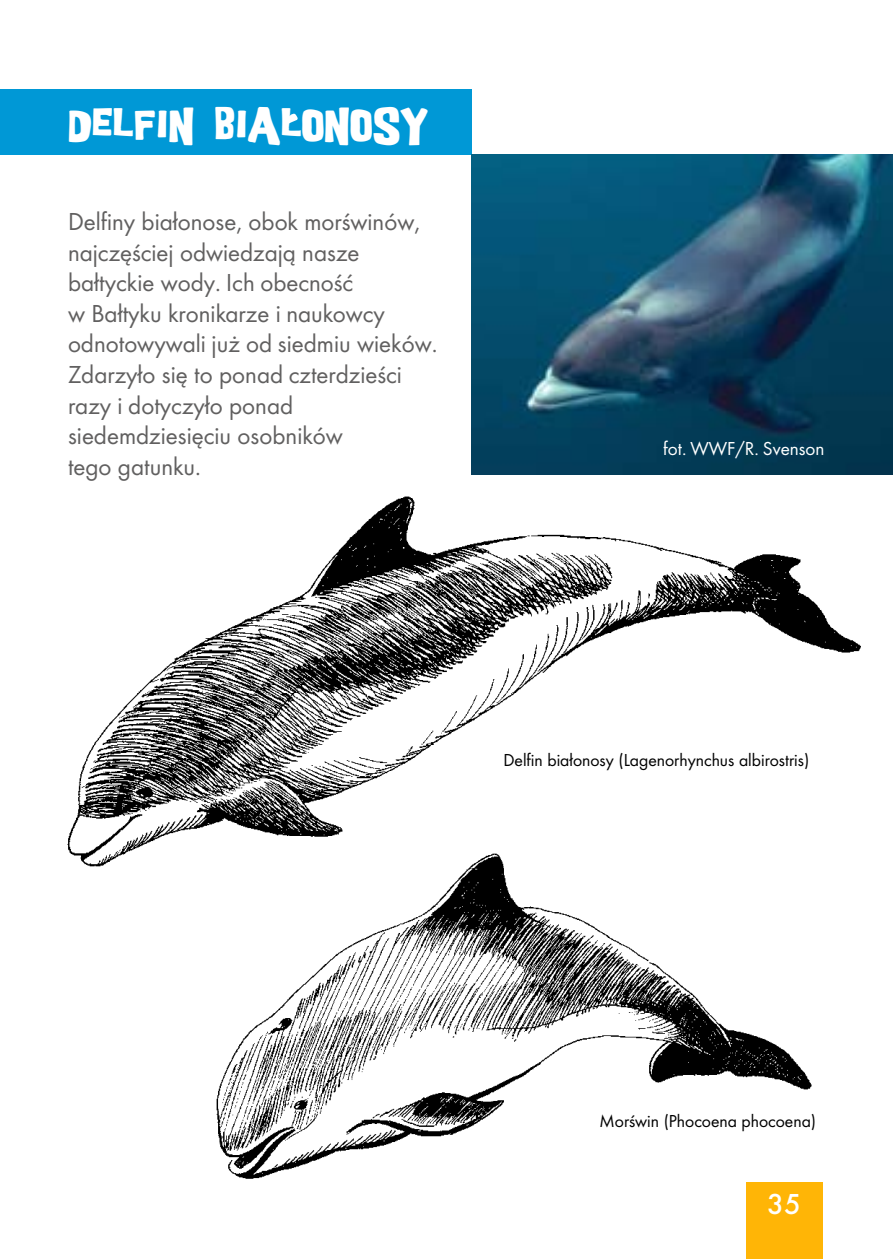
<style>
.page{position:relative;width:893px;height:1259px;background:#fff}
.page>*{position:absolute;margin:0;border:0;box-sizing:border-box;transform-origin:0 0}
.t1{font:39px "Good Girl";letter-spacing:.03em;color:#fff}
.t2{font:500 30px "Futura TOT";color:#fff}
.t3{font:25.5px/30.6px "Futura TOT Boo";color:#616060}
.t4{font:19.5px "Futura TOT Boo";color:#fff}
.t5{font:18px "Futura TOT Boo";color:#000}
</style>
<div class="page">
<div style="left:0;top:90px;width:471px;height:65px;background:#0098d6"></div>
<svg style="left:286px;top:113px;width:12px;height:11px"></svg>
<img style="left:67px;top:496px;width:794px;height:371px">
<img style="left:471px;top:155px;width:422px;height:320px">
<img style="left:204px;top:848px;width:608px;height:331px">
<div style="left:746px;top:1182px;width:76px;height:77px;background:#ffb506"></div>
<h1 class="t1" style="left:68px;top:107px;width:361px">DELFIN BIALONOSY</h1>
<p class="t3" style="left:68px;top:206px;width:371px">Delfiny białonose, obok morświnów, najczęściej odwiedzają nasze bałtyckie wody. Ich obecność<br>w Bałtyku kronikarze i naukowcy odnotowywali już od siedmiu wieków.<br>Zdarzyło się to ponad czterdzieści razy i dotyczyło ponad siedemdziesięciu osobników<br>tego gatunku.</p>
<p class="t4" style="left:663px;top:437px;width:163px">fot. WWF/R. Svenson</p>
<p class="t5" style="left:503px;top:749px;width:308px">Delfin białonosy (Lagenorhynchus albirostris)</p>
<p class="t5" style="left:600px;top:1110px;width:218px">Morświn (Phocoena phocoena)</p>
<p class="t2" style="left:767px;top:1186px;width:36px">35</p>
</div>
